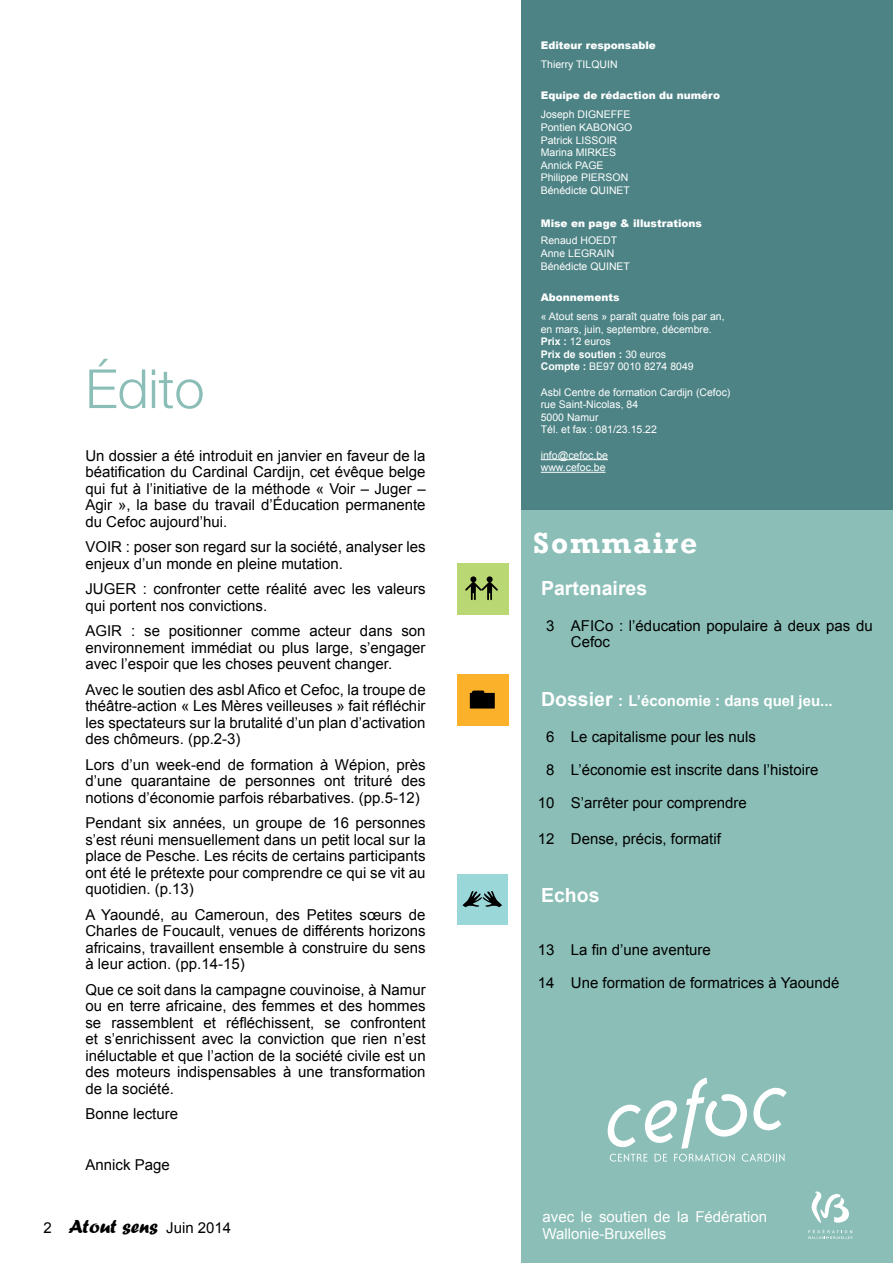
<style>
.page{position:relative;width:893px;height:1263px;background:#fff}
.page>*{position:absolute;margin:0;border:0;box-sizing:border-box;transform-origin:0 0}
.t1{font:300 54px "Helvetica Neue LT Std";color:#8abeb7}
.t2{font:700 30px "Rockwell";letter-spacing:.06em;color:#fff}
.t3{font:700 19.5px "Arial";color:#fff}
.t4{font:15px/16.5px "Arial";color:#000;text-align:justify}
.t5{font:15px/16.5px "Arial";color:#fff}
.t6{font:700 15px "Arial";color:#fff}
.t7{font:10.5px/12.6px "Arial";color:#fff}
.t8{font:900 10.5px "Arial";color:#fff}
.s1{font-family:"Forte";font-size:19.5px}
.s2{font-weight:700}
.s3{font-size:19.5px}
</style>
<div class="page">
<div style="left:522px;top:0;width:371px;height:1263px;background:#4d8385"></div>
<div style="left:522px;top:510px;width:371px;height:753px;background:#8abeb7"></div>
<hr style="left:541px;top:459px;width:67px;height:1px;background:#fff">
<hr style="left:541px;top:472px;width:65px;height:1px;background:#fff">
<div style="left:457px;top:874px;width:51px;height:51px;background:#9ad7d9"></div>
<svg style="left:462px;top:891px;width:40px;height:16px"></svg>
<div style="left:457px;top:563px;width:51px;height:51px;background:#b9d772"></div>
<svg style="left:465px;top:576px;width:33px;height:24px"></svg>
<div style="left:457px;top:675px;width:51px;height:51px;background:#fcb12b"></div>
<svg style="left:470px;top:690px;width:25px;height:18px"></svg>
<svg style="left:608px;top:1077px;width:179px;height:86px"></svg>
<svg style="left:808px;top:1229px;width:44px;height:10px"></svg>
<svg style="left:811px;top:1191px;width:38px;height:32px"></svg>
<h1 class="t1" style="left:85px;top:356px;width:121px">Édito</h1>
<p class="t4" style="left:85px;top:447px;width:342px">Un dossier a été introduit en janvier en faveur de la béatification du Cardinal Cardijn, cet évêque belge qui fut à l’initiative de la méthode « Voir – Juger – Agir », la base du travail d’Éducation permanente du Cefoc aujourd’hui.</p>
<p class="t4" style="left:85px;top:539px;width:342px">VOIR : poser son regard sur la société, analyser les enjeux d’un monde en pleine mutation.</p>
<p class="t4" style="left:85px;top:581px;width:342px">JUGER : confronter cette réalité avec les valeurs qui portent nos convictions.</p>
<p class="t4" style="left:85px;top:623px;width:342px">AGIR : se positionner comme acteur dans son environnement immédiat ou plus large, s’engager avec l’espoir que les choses peuvent changer.</p>
<p class="t4" style="left:85px;top:681px;width:342px">Avec le soutien des asbl Afico et Cefoc, la troupe de théâtre-action « Les Mères veilleuses » fait réfléchir les spectateurs sur la brutalité d’un plan d’activation des chômeurs. (pp.2-3)</p>
<p class="t4" style="left:85px;top:756px;width:342px">Lors d’un week-end de formation à Wépion, près d’une quarantaine de personnes ont trituré des notions d’économie parfois rébarbatives. (pp.5-12)</p>
<p class="t4" style="left:85px;top:815px;width:342px">Pendant six années, un groupe de 16 personnes s’est réuni mensuellement dans un petit local sur la place de Pesche. Les récits de certains participants ont été le prétexte pour comprendre ce qui se vit au quotidien. (p.13)</p>
<p class="t4" style="left:85px;top:906px;width:342px">A Yaoundé, au Cameroun, des Petites sœurs de Charles de Foucault, venues de différents horizons africains, travaillent ensemble à construire du sens à leur action. (pp.14-15)</p>
<p class="t4" style="left:85px;top:981px;width:342px">Que ce soit dans la campagne couvinoise, à Namur ou en terre africaine, des femmes et des hommes se rassemblent et réfléchissent, se confrontent et s’enrichissent avec la conviction que rien n’est inéluctable et que l’action de la société civile est un des moteurs indispensables à une transformation de la société.</p>
<p class="t4" style="left:85px;top:1106px;width:94px">Bonne lecture</p>
<p class="t4" style="left:85px;top:1157px;width:86px">Annick Page</p>
<p class="t4" style="left:43px;top:1219px;width:189px">2 <span class="s1">Atout sens</span> Juin 2014</p>
<p class="t8" style="left:541px;top:37px;width:117px">Editeur responsable</p>
<p class="t7" style="left:541px;top:58px;width:78px">Thierry TILQUIN</p>
<p class="t8" style="left:541px;top:88px;width:181px">Equipe de rédaction du numéro</p>
<p class="t7" style="left:541px;top:108px;width:93px">Joseph DIGNEFFE<br>Pontien KABONGO<br>Patrick LISSOIR<br>Marina MIRKES<br>Annick PAGE<br>Philippe PIERSON<br>Bénédicte QUINET</p>
<p class="t8" style="left:541px;top:215px;width:163px">Mise en page &amp; illustrations</p>
<p class="t7" style="left:541px;top:234px;width:91px">Renaud HOEDT<br>Anne LEGRAIN<br>Bénédicte QUINET</p>
<p class="t8" style="left:541px;top:289px;width:80px">Abonnements</p>
<p class="t7" style="left:541px;top:310px;width:185px">« Atout sens » paraît quatre fois par an, en mars, juin, septembre, décembre.<br><span class="s2">Prix :</span> 12 euros<br><span class="s2">Prix de soutien :</span> 30 euros<br><span class="s2">Compte :</span> BE97 0010 8274 8049</p>
<p class="t7" style="left:541px;top:386px;width:191px">Asbl Centre de formation Cardijn (Cefoc) rue Saint-Nicolas, 84<br>5000 Namur<br>Tél. et fax : 081/23.15.22</p>
<p class="t7" style="left:541px;top:449px;width:69px">info@cefoc.be www.cefoc.be</p>
<h2 class="t2" style="left:533px;top:525px;width:165px">Sommaire</h2>
<h3 class="t3" style="left:541px;top:575px;width:108px">Partenaires</h3>
<p class="t4" style="left:571px;top:617px;width:303px">AFICo : l’éducation populaire à deux pas du<br>Cefoc</p>
<p class="t4" style="left:546px;top:617px;width:10px">3</p>
<p class="t6" style="left:541px;top:690px;width:293px"><span class="s3">Dossier</span> : L’économie : dans quel jeu...</p>
<p class="t4" style="left:571px;top:728px;width:187px">Le capitalisme pour les nuls</p>
<p class="t4" style="left:571px;top:761px;width:249px">L’économie est inscrite dans l’histoire</p>
<p class="t4" style="left:571px;top:794px;width:177px">S’arrêter pour comprendre</p>
<p class="t4" style="left:571px;top:830px;width:152px">Dense, précis, formatif</p>
<p class="t4" style="left:546px;top:720px;width:10px;line-height:32.8px">6<br>8</p>
<p class="t4" style="left:538px;top:794px;width:18px">10</p>
<p class="t4" style="left:538px;top:830px;width:18px">12</p>
<h3 class="t3" style="left:541px;top:882px;width:60px">Echos</h3>
<p class="t4" style="left:538px;top:941px;width:18px">13</p>
<p class="t4" style="left:538px;top:974px;width:18px">14</p>
<p class="t4" style="left:571px;top:941px;width:142px">La fin d’une aventure</p>
<p class="t4" style="left:571px;top:974px;width:270px">Une formation de formatrices à Yaoundé</p>
<p class="t5" style="left:543px;top:1209px;width:226px">avec le soutien de la Fédération<br>Wallonie-Bruxelles</p>
</div>
